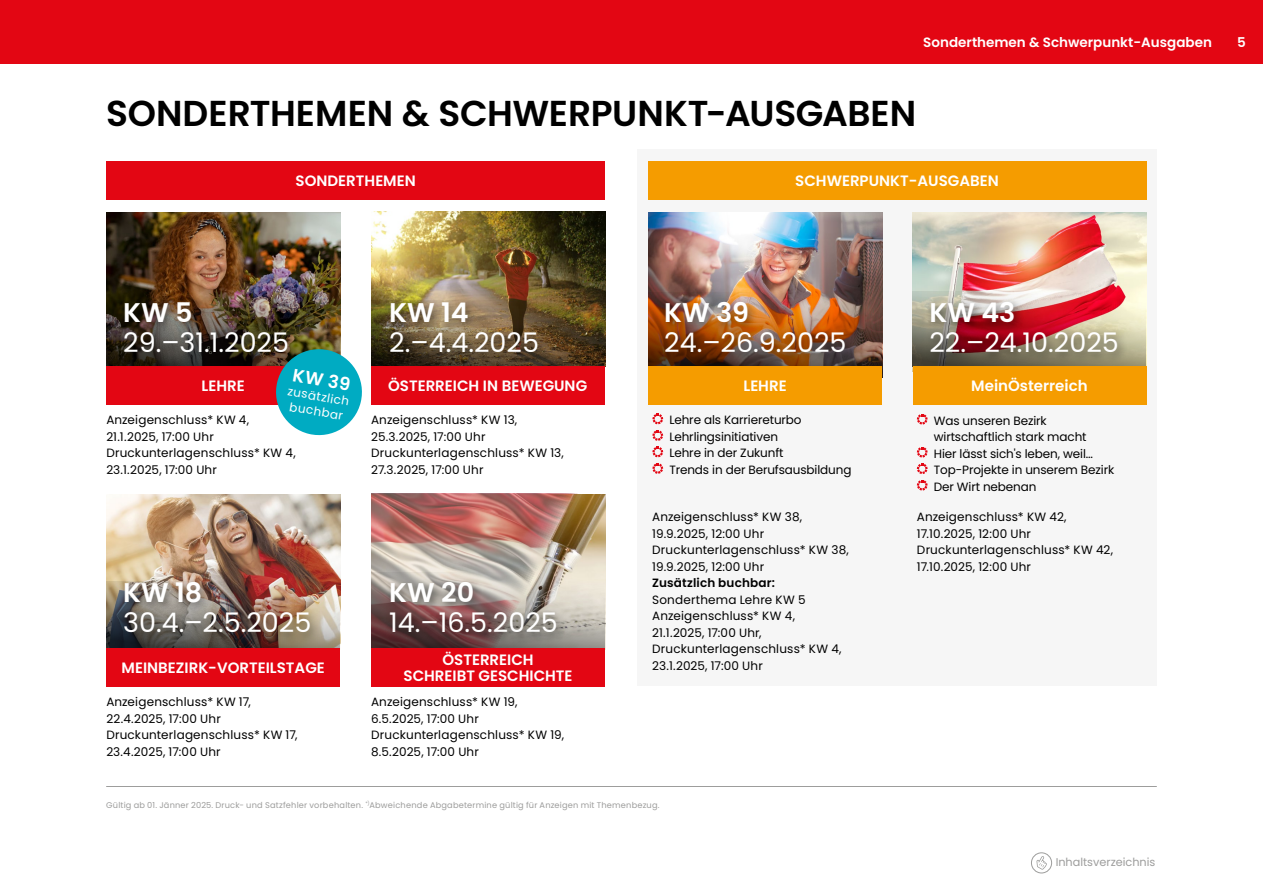
<style>
.page{position:relative;width:1263px;height:893px;background:#fff}
.page>*{position:absolute;margin:0;border:0;box-sizing:border-box;transform-origin:0 0}
.t1{font:600 36px "Poppins";letter-spacing:-.005em;color:#000}
.t2{font:27px "Poppins";color:#fff}
.t3{font:600 27px "Poppins";color:#fff}
.t4{font:600 18px "Poppins";color:#fff}
.t5{font:600 15px/16.5px "Poppins";color:#fff;text-align:center}
.t6{font:600 13.5px "Poppins";color:#fff}
.t7{font:12px/16.5px "Poppins";letter-spacing:.01em;color:#000}
.t8{font:12px/16.5px "Poppins";letter-spacing:-.01em;color:#000}
.t9{font:600 12px "Poppins";letter-spacing:.015em;color:#000}
.t10{font:12px/15px "Poppins";color:#fff;text-align:center}
.t11{font:11.25px "Poppins";color:#9d9d9c}
.t12{font:8.25px "Poppins";letter-spacing:.025em;color:#9d9d9c}
</style>
<div class="page">
<div style="left:0;top:0;width:1263px;height:64px;background:#e30613"></div>
<svg style="left:1036px;top:856px;width:11px;height:14px"></svg>
<div style="left:1031px;top:853px;width:21px;height:20px;border:1px solid #9d9d9c;border-radius:50%"></div>
<hr style="left:106px;top:786px;width:1050px;height:1px;background:#9d9d9c">
<div style="left:637px;top:149px;width:520px;height:537px;background:#f6f6f6"></div>
<img style="left:371px;top:212px;width:234px;height:88px">
<svg style="left:371px;top:300px;width:234px;height:66px;background:#503e1b"></svg>
<div style="left:385px;top:298px;width:162px;height:66px;background:#000;opacity:.51"></div>
<div style="left:371px;top:366px;width:234px;height:38px;background:#e30613"></div>
<img style="left:912px;top:212px;width:234px;height:79px">
<svg style="left:912px;top:291px;width:234px;height:75px;background:#bdae9c"></svg>
<div style="left:925px;top:297px;width:203px;height:67px;background:#000;opacity:.51"></div>
<div style="left:912px;top:366px;width:234px;height:38px;background:#f59c00"></div>
<svg style="left:917px;top:414px;width:11px;height:11px"></svg>
<svg style="left:917px;top:447px;width:11px;height:27px"></svg>
<svg style="left:917px;top:480px;width:11px;height:11px"></svg>
<img style="left:648px;top:212px;width:234px;height:81px">
<img style="left:648px;top:293px;width:234px;height:73px">
<div style="left:660px;top:297px;width:195px;height:67px;background:#000;opacity:.51"></div>
<div style="left:648px;top:366px;width:234px;height:38px;background:#f59c00"></div>
<svg style="left:652px;top:414px;width:11px;height:10px"></svg>
<svg style="left:652px;top:430px;width:11px;height:11px"></svg>
<svg style="left:652px;top:447px;width:11px;height:10px"></svg>
<svg style="left:652px;top:463px;width:11px;height:11px"></svg>
<img style="left:106px;top:212px;width:234px;height:88px">
<img style="left:106px;top:300px;width:234px;height:66px">
<div style="left:119px;top:297px;width:179px;height:67px;background:#000;opacity:.51"></div>
<div style="left:106px;top:366px;width:234px;height:38px;background:#e30613"></div>
<img style="left:371px;top:494px;width:234px;height:78px">
<svg style="left:371px;top:572px;width:234px;height:76px;background:#aca199"></svg>
<div style="left:385px;top:577px;width:181px;height:67px;background:#000;opacity:.51"></div>
<div style="left:371px;top:648px;width:234px;height:39px;background:#e30613"></div>
<img style="left:106px;top:494px;width:234px;height:88px">
<svg style="left:106px;top:582px;width:234px;height:66px;background:#887b70"></svg>
<div style="left:119px;top:577px;width:201px;height:67px;background:#000;opacity:.51"></div>
<div style="left:106px;top:648px;width:234px;height:39px;background:#e30613"></div>
<div style="left:106px;top:161px;width:499px;height:39px;background:#e30613"></div>
<div style="left:648px;top:161px;width:498px;height:39px;background:#f59c00"></div>
<svg style="left:272px;top:345px;width:90px;height:91px"></svg>
<p class="t6" style="left:923px;top:35px;width:290px">Sonderthemen &amp; Schwerpunkt-Ausgaben</p>
<h1 class="t1" style="left:106px;top:93px;width:811px">SONDERTHEMEN &amp; SCHWERPUNKT-AUSGABEN</h1>
<p class="t5" style="left:296px;top:173px;width:122px">SONDERTHEMEN</p>
<p class="t5" style="left:795px;top:173px;width:205px">SCHWERPUNKT-AUSGABEN</p>
<p class="t6" style="left:1237px;top:35px;width:10px">5</p>
<h2 class="t3" style="left:123px;top:297px;width:71px">KW 5</h2>
<h2 class="t2" style="left:123px;top:327px;width:167px">29.–31.1.2025</h2>
<p class="t5" style="left:202px;top:378px;width:45px">LEHRE</p>
<h2 class="t3" style="left:389px;top:297px;width:81px">KW 14</h2>
<h2 class="t2" style="left:389px;top:327px;width:151px">2.–4.4.2025</h2>
<p class="t5" style="left:388px;top:378px;width:201px">ÖSTERREICH IN BEWEGUNG</p>
<h3 class="t4" style="left:295px;top:364px;width:60px;rotate:10deg">KW 39</h3>
<p class="t10" style="left:289px;top:383px;width:64px;rotate:10deg">zusätzlich buchbar</p>
<p class="t7" style="left:106px;top:412px;width:191px">Anzeigenschluss* KW 4,<br>21.1.2025, 17:00 Uhr<br>Druckunterlagenschluss* KW 4,<br>23.1.2025, 17:00 Uhr</p>
<p class="t7" style="left:371px;top:412px;width:194px">Anzeigenschluss* KW 13,<br>25.3.2025, 17:00 Uhr<br>Druckunterlagenschluss* KW 13,<br>27.3.2025, 17:00 Uhr</p>
<h2 class="t3" style="left:123px;top:577px;width:81px">KW 18</h2>
<h2 class="t2" style="left:123px;top:607px;width:190px">30.4.–2.5.2025</h2>
<p class="t5" style="left:122px;top:660px;width:205px">MEINBEZIRK-VORTEILSTAGE</p>
<h2 class="t3" style="left:389px;top:577px;width:86px">KW 20</h2>
<h2 class="t2" style="left:389px;top:607px;width:170px">14.–16.5.2025</h2>
<p class="t5" style="left:404px;top:651px;width:171px">ÖSTERREICH<br>SCHREIBT GESCHICHTE</p>
<p class="t7" style="left:106px;top:694px;width:193px">Anzeigenschluss* KW 17,<br>22.4.2025, 17:00 Uhr<br>Druckunterlagenschluss* KW 17,<br>23.4.2025, 17:00 Uhr</p>
<p class="t7" style="left:371px;top:694px;width:195px">Anzeigenschluss* KW 19,<br>6.5.2025, 17:00 Uhr<br>Druckunterlagenschluss* KW 19,<br>8.5.2025, 17:00 Uhr</p>
<h2 class="t3" style="left:664px;top:297px;width:87px">KW 39</h2>
<h2 class="t2" style="left:664px;top:327px;width:184px">24.–26.9.2025</h2>
<p class="t5" style="left:743px;top:378px;width:45px">LEHRE</p>
<p class="t8" style="left:669px;top:412px;width:184px">Lehre als Karriereturbo<br>Lehrlingsinitiativen<br>Lehre in der Zukunft<br>Trends in der Berufsausbildung</p>
<p class="t7" style="left:652px;top:509px;width:198px">Anzeigenschluss* KW 38,<br>19.9.2025, 12:00 Uhr<br>Druckunterlagenschluss* KW 38,<br>19.9.2025, 12:00 Uhr</p>
<p class="t9" style="left:652px;top:576px;width:124px">Zusätzlich buchbar:</p>
<p class="t7" style="left:652px;top:592px;width:191px">Sonderthema Lehre KW 5<br>Anzeigenschluss* KW 4,<br>21.1.2025, 17:00 Uhr,<br>Druckunterlagenschluss* KW 4,<br>23.1.2025, 17:00 Uhr</p>
<p class="t12" style="left:106px;top:800px;width:555px">Gültig ab 01. Jänner 2025. Druck- und Satzfehler vorbehalten. <sup>*)</sup>Abweichende Abgabetermine gültig für Anzeigen mit Themenbezug.</p>
<h2 class="t3" style="left:929px;top:297px;width:87px">KW 43</h2>
<h2 class="t2" style="left:929px;top:327px;width:191px">22.–24.10.2025</h2>
<p class="t5" style="left:971px;top:378px;width:118px">MeinÖsterreich</p>
<p class="t8" style="left:934px;top:412px;width:182px">Was unseren Bezirk wirtschaftlich stark macht<br>Hier lässt sich's leben, weil...<br>Top-Projekte in unserem Bezirk<br>Der Wirt nebenan</p>
<p class="t7" style="left:917px;top:509px;width:198px">Anzeigenschluss* KW 42,<br>17.10.2025, 12:00 Uhr<br>Druckunterlagenschluss* KW 42,<br>17.10.2025, 12:00 Uhr</p>
<p class="t11" style="left:1056px;top:856px;width:101px">Inhaltsverzeichnis</p>
</div>
